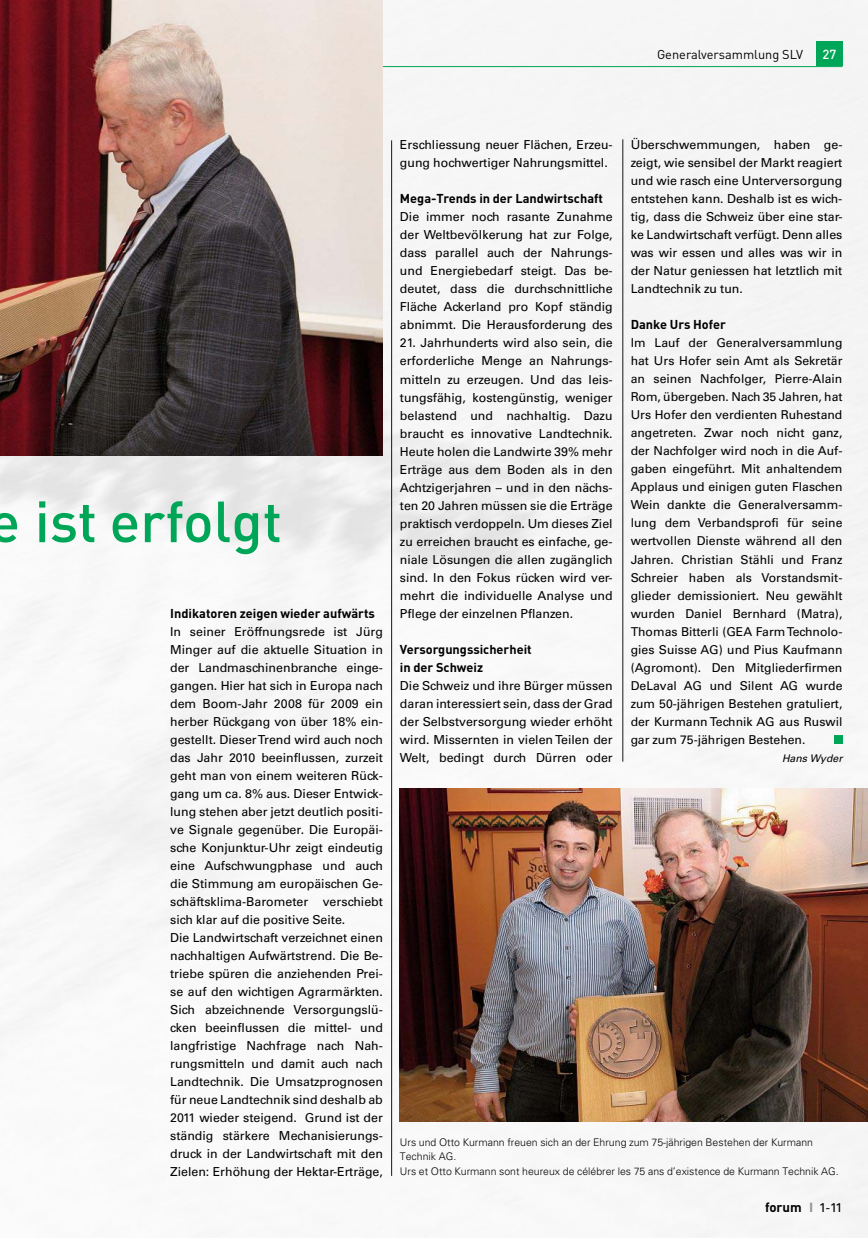
<style>
.page{position:relative;width:868px;height:1238px;background:#fff}
.page>*{position:absolute;margin:0;border:0;box-sizing:border-box;transform-origin:0 0}
.t1{font:57px "DIN Medium OV BWJBHA";color:#00a657}
.t2{font:13.35px "DIN Bold OV DWJBHA";color:#000}
.t3{font:13.05px "DIN Medium OV BWJBHA";color:#fff}
.t4{font:12.75px/18px "DIN Bold OV DWJBHA";color:#000}
.t5{font:12.75px "DIN Regular OV EWJBHA";color:#000}
.t6{font:12.3px/18px "Univers OV LWJBHA";color:#000;text-align:justify}
.t7{font:12.15px/18px "Univers OV LWJBHA";color:#000;text-align:justify}
.t8{font:10.5px/14.2px "Univers Light OV QWJBHA";color:#000}
.t9{font:10.5px "Univers Oblique OV PWJBHA";color:#000}
.s1{font-family:"Univers Bold OV CWJBHA";font-size:12.75px;color:#949494}
.s2{font-family:"Univers OV LWJBHA";font-size:12.75px}
</style>
<div class="page">
<img style="left:0;top:1px;width:867px;height:1236px">
<div style="left:816px;top:41px;width:26px;height:25px;background:#00a657"></div>
<hr style="left:383px;top:66px;width:459px;height:1px;background:#00a657">
<hr style="left:622px;top:139px;width:1px;height:622px;background:#1a1517">
<img style="left:0;top:0;width:383px;height:455px">
<hr style="left:391px;top:140px;width:1px;height:1035px;background:#1a1517">
<img style="left:400px;top:788px;width:467px;height:333px">
<div style="left:833px;top:735px;width:9px;height:8px;background:#00a657"></div>
<p class="t5" style="left:657px;top:50px;width:147px">Generalversammlung SLV</p>
<p class="t3" style="left:822px;top:50px;width:15px">27</p>
<h1 class="t1" style="left:-11px;top:500px;width:294px">e ist erfolgt</h1>
<p class="t4" style="left:170px;top:605px;width:206px">Indikatoren zeigen wieder aufwärts</p>
<p class="t6" style="left:170px;top:623px;width:214px;text-align:left">In seiner Eröffnungsrede ist Jürg Minger auf die aktuelle Situation in der Landmaschinenbranche einge&shy;gangen. Hier hat sich in Europa nach dem Boom-Jahr 2008 für 2009 ein herber Rückgang von über 18% ein&shy;gestellt. DieserTrend wird auch noch das Jahr 2010 beeinflussen, zurzeit geht man von einem weiteren Rück&shy;gang um ca. 8% aus. Dieser Entwick&shy;lung stehen aber jetzt deutlich positi&shy;ve Signale gegenüber. Die Europäi&shy;sche Konjunktur-Uhr zeigt eindeutig eine Aufschwungphase und auch die Stimmung am europäischen Ge&shy;schäftsklima-Barometer verschiebt sich klar auf die positive Seite.<br>Die Landwirtschaft verzeichnet einen nachhaltigen Aufwärtstrend. Die Be&shy;triebe spüren die anziehenden Prei&shy;se auf den wichtigen Agrarmärkten.<br>Sich abzeichnende Versorgungslü&shy;cken beeinflussen die mittel- und langfristige Nachfrage nach Nah&shy;rungsmitteln und damit auch nach Landtechnik. Die Umsatzprognosen für neue Landtechnik sind deshalb ab 2011 wieder steigend. Grund ist der ständig stärkere Mechanisierungs&shy;druck in der Landwirtschaft mit den Zielen: Erhöhung der Hektar-Erträge,</p>
<p class="t6" style="left:400px;top:137px;width:214px">Erschliessung neuer Flächen, Erzeu&shy;gung hochwertiger Nahrungsmittel.</p>
<p class="t4" style="left:400px;top:191px;width:204px">Mega-Trends in der Landwirtschaft</p>
<p class="t6" style="left:400px;top:209px;width:214px">Die immer noch rasante Zunahme der Weltbevölkerung hat zur Folge, dass parallel auch der Nahrungs&shy;und Energiebedarf steigt. Das be&shy;deutet, dass die durchschnittliche Fläche Ackerland pro Kopf ständig abnimmt. Die Herausforderung des</p>
<p class="t6" style="left:400px;top:335px;width:214px">21. Jahrhunderts wird also sein, die erforderliche Menge an Nahrungs&shy;mitteln zu erzeugen. Und das leis&shy;tungsfähig, kostengünstig, weniger belastend und nachhaltig. Dazu braucht es innovative Landtechnik.<br>Heute holen die Landwirte 39% mehr Erträge aus dem Boden als in den Achtzigerjahren – und in den nächs&shy;ten 20 Jahren müssen sie die Erträge praktisch verdoppeln. Um dieses Ziel zu erreichen braucht es einfache, ge&shy;niale Lösungen die allen zugänglich sind. In den Fokus rücken wird ver&shy;mehrt die individuelle Analyse und Pflege der einzelnen Pflanzen.</p>
<p class="t4" style="left:400px;top:641px;width:133px">Versorgungssicherheit in der Schweiz</p>
<p class="t6" style="left:400px;top:677px;width:214px">Die Schweiz und ihre Bürger müssen daran interessiert sein, dass der Grad der Selbstversorgung wieder erhöht wird. Missernten in vielenTeilen der Welt, bedingt durch Dürren oder</p>
<p class="t6" style="left:630px;top:137px;width:213px">Überschwemmungen, haben ge&shy;zeigt, wie sensibel der Markt reagiert und wie rasch eine Unterversorgung entstehen kann. Deshalb ist es wich&shy;tig, dass die Schweiz über eine star&shy;ke Landwirtschaft verfügt. Denn alles was wir essen und alles was wir in der Natur geniessen hat letztlich mit Landtechnik zu tun.</p>
<p class="t4" style="left:630px;top:317px;width:97px">Danke Urs Hofer</p>
<p class="t7" style="left:630px;top:335px;width:213px">Im Lauf der Generalversammlung hat Urs Hofer sein Amt als Sekretär an seinen Nachfolger, Pierre-Alain Rom, übergeben. Nach 35 Jahren, hat Urs Hofer den verdienten Ruhestand angetreten. Zwar noch nicht ganz, der Nachfolger wird noch in die Auf&shy;gaben eingeführt. Mit anhaltendem Applaus und einigen guten Flaschen Wein dankte die Generalversamm&shy;lung dem Verbandsprofi für seine wertvollen Dienste während all den Jahren. Christian Stähli und Franz Schreier haben als Vorstandsmit&shy;glieder demissioniert. Neu gewählt wurden Daniel Bernhard (Matra), Thomas Bitterli (GEA FarmTechnolo&shy;gies Suisse AG) und Pius Kaufmann (Agromont). Den Mitgliederfirmen DeLaval AG und Silent AG wurde zum 50-jährigen Bestehen gratuliert, der Kurmann Technik AG aus Ruswil gar zum 75-jährigen Bestehen.</p>
<p class="t9" style="left:782px;top:751px;width:62px">Hans Wyder</p>
<p class="t8" style="left:400px;top:1135px;width:440px">Urs und Otto Kurmann freuen sich an der Ehrung zum 75-jährigen Bestehen der Kurmann<br>Technik AG.<br>Urs et Otto Kurmann sont heureux de célébrer les 75 ans d’existence de Kurmann Technik AG.</p>
<p class="t2" style="left:765px;top:1202px;width:79px">forum <span class="s1">I</span> <span class="s2">1-11</span></p>
</div>
